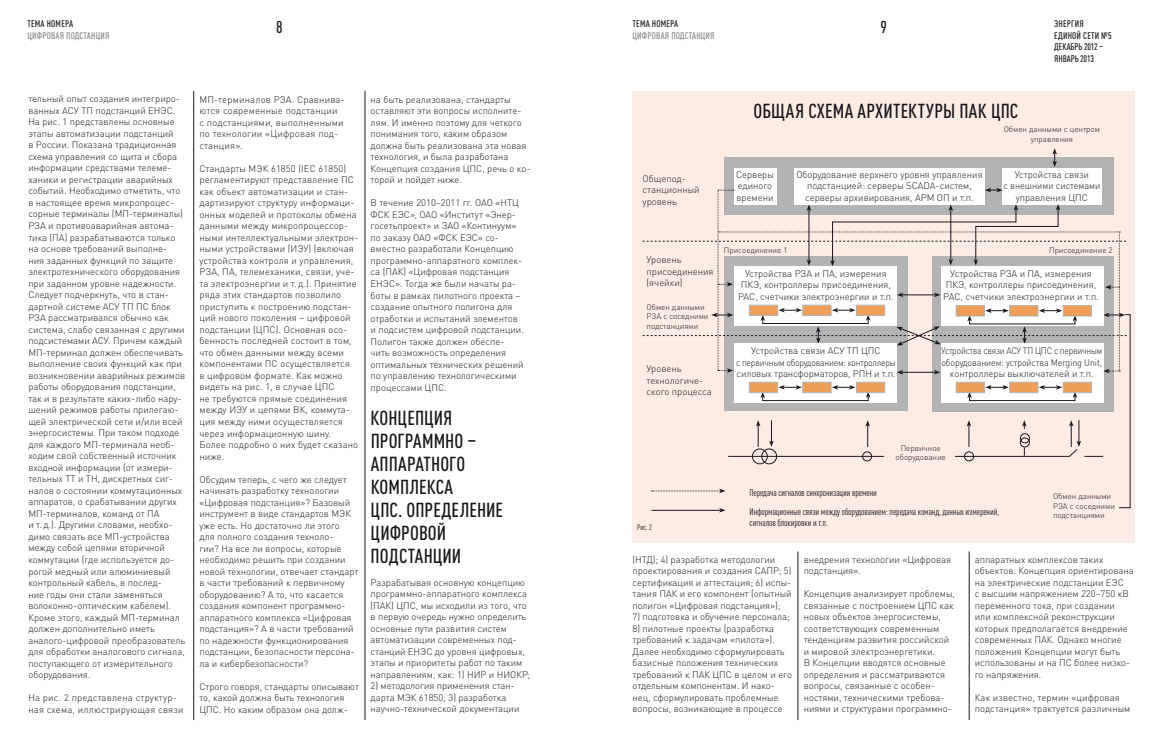
<style>
.page{position:relative;width:1163px;height:752px;background:#fff}
.page>*{position:absolute;margin:0;border:0;box-sizing:border-box;transform-origin:0 0}
.t1{font:500 condensed 20px/23px "DIN Pro";letter-spacing:.005em;color:#1a171c}
.t2{font:500 condensed 17px "DIN Pro";color:#1a171c}
.t3{font:300 9.5px/11.5px "DIN Pro";color:#1a171c}
.t4{font:300 9.5px/11.5px "DIN Pro";letter-spacing:.02em;color:#1a171c}
.t5{font:condensed 9.5px/18.7px "DIN Pro";letter-spacing:-.01em;color:#1a171c}
.t6{font:300 9.5px/11.5px "DIN Pro";color:#1a171c;text-align:center;scale:.9 1}
.t7{font:500 condensed 9.5px/11.5px "DIN Pro";letter-spacing:-.005em;color:#1a171c}
.t8{font:500 condensed 9.5px "DIN Pro";letter-spacing:.02em;color:#87888a}
.t9{font:500 condensed 9.5px "DIN Pro";letter-spacing:.02em;color:#1a171c}
.t10{font:300 8px/9.6px "DIN Pro";color:#1a171c}
.t11{font:condensed 8px "DIN Pro";color:#1a171c}
</style>
<div class="page">
<hr style="left:193px;top:91px;width:1px;height:628px;background:#1a171c">
<hr style="left:365px;top:91px;width:1px;height:628px;background:#1a171c">
<hr style="left:797px;top:551px;width:1px;height:168px;background:#1a171c">
<hr style="left:968px;top:551px;width:1px;height:168px;background:#1a171c">
<div style="left:632px;top:91px;width:502px;height:451px;background:#fdece4"></div>
<div style="left:723px;top:157px;width:389px;height:57px;background:#b1b3b4"></div>
<div style="left:733px;top:168px;width:43px;height:36px;background:#fff"></div>
<div style="left:1002px;top:168px;width:99px;height:36px;background:#fff"></div>
<div style="left:794px;top:168px;width:190px;height:36px;background:#fff"></div>
<svg style="left:1052px;top:148px;width:4px;height:19px"></svg>
<svg style="left:642px;top:188px;width:488px;height:324px"></svg>
<p class="t9" style="left:27px;top:17px;width:25px">тема НОМЕРА</p>
<p class="t8" style="left:27px;top:28px;width:83px">Цифровая подстанция</p>
<h2 class="t2" style="left:276px;top:14px;width:8px">8</h2>
<p class="t3" style="left:28px;top:92px;width:158px">тельный опыт создания интегриро&shy;ванных АСУ ТП подстанций ЕНЭС.<br>На рис. 1 представлены основные этапы автоматизации подстанций<br>в России. Показана традиционная схема управления со щита и сбора информации средствами телеме&shy;ханики и регистрации аварийных событий. Необходимо отметить, что в настоящее время микропроцес&shy;сорные терминалы (МП-терминалы)<br>РЗА и противоаварийная автома&shy;тика (ПА) разрабатываются только на основе требований выполне&shy;ния заданных функций по защите электротехнического оборудования при заданном уровне надежности.<br>Следует подчеркнуть, что в стан&shy;дартной системе АСУ ТП ПС блок<br>РЗА рассматривался обычно как система, слабо связанная с другими подсистемами АСУ. Причем каждый<br>МП-терминал должен обеспечивать выполнение своих функций как при возникновении аварийных режимов работы оборудования подстанции, так и в результате каких-либо нару&shy;шений режимов работы прилегаю&shy;щей электрической сети и/или всей энергосистемы. При таком подходе для каждого МП-терминала необ&shy;ходим свой собственный источник входной информации (от измери&shy;тельных ТТ и ТН, дискретных сиг&shy;налов о состоянии коммутационных аппаратов, о срабатывании других<br>МП-терминалов, команд от ПА<br>и т.д.). Другими словами, необхо&shy;димо связать все МП-устройства между собой цепями вторичной коммутации (где используется до&shy;рогой медный или алюминиевый контрольный кабель, в послед-<br>ние годы они стали заменяться волоконно-оптическим кабелем).<br>Кроме этого, каждый МП-терминал должен дополнительно иметь аналого-цифровой преобразователь для обработки аналогового сигнала, поступающего от измерительного оборудования.</p>
<p class="t4" style="left:28px;top:690px;width:157px">На рис. 2 представлена структур&shy;ная схема, иллюстрирующая связи</p>
<p class="t4" style="left:199px;top:92px;width:147px">МП-терминалов РЗА. Сравнива&shy;ются современные подстанции<br>с подстанциями, выполненными по технологии «Цифровая под&shy;станция».</p>
<p class="t3" style="left:199px;top:161px;width:160px">Стандарты МЭК 61850 (IEC 61850) регламентируют представление ПС как объект автоматизации и стан&shy;дартизируют структуру информаци&shy;онных моделей и протоколы обмена данными между микропроцессор&shy;ными интеллектуальными электрон&shy;ными устройствами (ИЭУ) (включая устройства контроля и управления,<br>РЗА, ПА, телемеханики, связи, уче&shy;та электроэнергии и т. д.). Принятие ряда этих стандартов позволило приступить к построению подстан&shy;ций нового поколения – цифровой подстанции (ЦПС). Основная осо&shy;бенность последней состоит в том, что обмен данными между всеми компонентами ПС осуществляется<br>в цифровом формате. Как можно видеть на рис. 1, в случае ЦПС<br>не требуются прямые соединения между ИЭУ и цепями ВК, коммута&shy;ция между ними осуществляется через информационную шину.<br>Более подробно о них будет сказано ниже.</p>
<p class="t3" style="left:199px;top:472px;width:160px">Обсудим теперь, с чего же следует начинать разработку технологии «Цифровая подстанция»? Базовый инструмент в виде стандартов МЭК уже есть. Но достаточно ли этого<br>для полного создания техноло-<br>гии? На все ли вопросы, которые необходимо решить при создании новой технологии, отвечает стандарт в части требований к первичному оборудованию? А то, что касается создания компонент программно&shy;аппаратного комплекса «Цифровая подстанция»? А в части требований по надежности функционирования подстанции, безопасности персона&shy;ла и кибербезопасности?</p>
<p class="t3" style="left:199px;top:679px;width:161px">Строго говоря, стандарты описывают то, какой должна быть технология<br>ЦПС. Но каким образом она долж-</p>
<p class="t3" style="left:370px;top:93px;width:161px">на быть реализована, стандарты оставляют эти вопросы исполните&shy;лям. И именно поэтому для четкого понимания того, каким образом должна быть реализована эта новая технология, и была разработана<br>Концепция создания ЦПС, речь о ко&shy;торой и пойдет ниже.</p>
<p class="t3" style="left:370px;top:196px;width:155px">В течение 2010–2011 гг. ОАО «НТЦ<br>ФСК ЕЭС», ОАО «Институт «Энер&shy;госетьпроект» и ЗАО «Континуум» по заказу ОАО «ФСК ЕЭС» со&shy;вместно разработали Концепцию программно-аппаратного комплек&shy;са (ПАК) «Цифровая подстанция<br>ЕНЭС». Тогда же были начаты ра&shy;боты в рамках пилотного проекта – создание опытного полигона для отработки и испытаний элементов и подсистем цифровой подстанции.<br>Полигон также должен обеспе&shy;чить возможность определения оптимальных технических решений по управлению технологическими процессами ЦПС.</p>
<h1 class="t1" style="left:370px;top:404px;width:134px">Концепция<br>Программно –<br>Аппаратного<br>Комплекса<br>ЦПС. Определение цифровой подстанции</h1>
<p class="t3" style="left:370px;top:575px;width:161px">Разрабатывая основную концепцию программно-аппаратного комплекса (ПАК) ЦПС, мы исходили из того, что в первую очередь нужно определить основные пути развития систем автоматизации современных под&shy;станций ЕНЭС до уровня цифровых, этапы и приоритеты работ по таким направлениям, как: 1) НИР и НИОКР;</p>
<p class="t3" style="left:370px;top:679px;width:150px">2) методология применения стан&shy;дарта МЭК 61850; 3) разработка научно-технической документации</p>
<p class="t9" style="left:632px;top:17px;width:25px">тема НОМЕРА</p>
<p class="t8" style="left:632px;top:28px;width:83px">Цифровая подстанция</p>
<h2 class="t2" style="left:880px;top:14px;width:8px">9</h2>
<p class="t7" style="left:1054px;top:17px;width:59px">энергия единой сети №5 декабрь 2012 – январь 2013</p>
<p class="t3" style="left:642px;top:172px;width:59px">Общепод&shy;станционный уровень</p>
<h1 class="t1" style="left:753px;top:97px;width:264px">Общая схема архитектуры ПАК ЦПС</h1>
<p class="t3" style="left:736px;top:167px;width:39px">Серверы единого времени</p>
<p class="t3" style="left:796px;top:167px;width:188px;text-align:center">Оборудование верхнего уровня управления подстанцией: серверы SCADA-систем, серверы архивирования, АРМ ОП и т.п.</p>
<p class="t10" style="left:1003px;top:124px;width:98px;text-align:center">Обмен данными с центром управления</p>
<p class="t3" style="left:1003px;top:167px;width:99px;text-align:center">Устройства связи<br>с внешними системами управления ЦПС</p>
<p class="t3" style="left:646px;top:253px;width:68px">Уровень присоединения (ячейки)</p>
<p class="t10" style="left:646px;top:301px;width:63px">Обмен данными<br>РЗА с соседними подстанциями</p>
<p class="t3" style="left:646px;top:362px;width:67px">Уровень технологиче&shy;ского процесса</p>
<p class="t10" style="left:723px;top:245px;width:65px">Присоединение 1</p>
<p class="t10" style="left:1048px;top:245px;width:65px">Присоединение 2</p>
<p class="t3" style="left:738px;top:267px;width:157px;text-align:center">Устройства РЗА и ПА, измерения<br>ПКЭ, контроллеры присоединения,<br>PAC, счетчики электроэнергии и т.п.</p>
<p class="t3" style="left:943px;top:267px;width:157px;text-align:center">Устройства РЗА и ПА, измерения<br>ПКЭ, контроллеры присоединения,<br>PAC, счетчики электроэнергии и т.п.</p>
<p class="t3" style="left:736px;top:344px;width:161px;text-align:center">Устройства связи АСУ ТП ЦПС<br>с первичным оборудованием: контроллеры силовых трансформаторов, РПН и т.п.</p>
<p class="t6" style="left:941px;top:344px;width:180px">Устройства связи АСУ ТП ЦПС с первичным оборудованием: устройства Merging Unit, контроллеры выключателей и т.п.</p>
<p class="t11" style="left:637px;top:521px;width:17px">Рис. 2</p>
<p class="t10" style="left:895px;top:442px;width:52px;text-align:center">Первичное оборудование</p>
<p class="t5" style="left:749px;top:482px;width:251px">Передача сигналов синхронизации времени<br>Информационные связи между оборудованием: передача команд, данных измерений,</p>
<p class="t5" style="left:749px;top:512px;width:80px">сигналов блокировки и т.п.</p>
<p class="t10" style="left:1052px;top:490px;width:63px">Обмен данными<br>РЗА с соседними подстанциями</p>
<p class="t3" style="left:632px;top:552px;width:160px">(НТД); 4) разработка методологии проектирования и создания САПР; 5) сертификация и аттестация; 6) испы&shy;тания ПАК и его компонент (опытный полигон «Цифровая подстанция»);</p>
<p class="t3" style="left:632px;top:610px;width:159px">7) подготовка и обучение персонала;</p>
<p class="t3" style="left:632px;top:621px;width:161px">8) пилотные проекты (разработка требований к задачам «пилота»).<br>Далее необходимо сформулировать базисные положения технических требований к ПАК ЦПС в целом и его отдельным компонентам. И нако&shy;нец, сформулировать проблемные вопросы, возникающие в процессе</p>
<p class="t3" style="left:803px;top:552px;width:149px">внедрения технологии «Цифровая подстанция».</p>
<p class="t3" style="left:803px;top:587px;width:153px">Концепция анализирует проблемы, связанные с построением ЦПС как новых объектов энергосистемы, соответствующих современным тенденциям развития российской и мировой электроэнергетики.<br>В Концепции вводятся основные определения и рассматриваются вопросы, связанные с особен&shy;ностями, техническими требова&shy;ниями и структурами программно-</p>
<p class="t3" style="left:974px;top:552px;width:160px">аппаратных комплексов таких объектов. Концепция ориентирована на электрические подстанции ЕЭС<br>с высшим напряжением 220–750 кВ переменного тока, при создании<br>или комплексной реконструкции которых предполагается внедрение современных ПАК. Однако многие положения Концепции могут быть использованы и на ПС более низко&shy;го напряжения.</p>
<p class="t3" style="left:974px;top:690px;width:157px">Как известно, термин «цифровая подстанция» трактуется различным</p>
</div>
